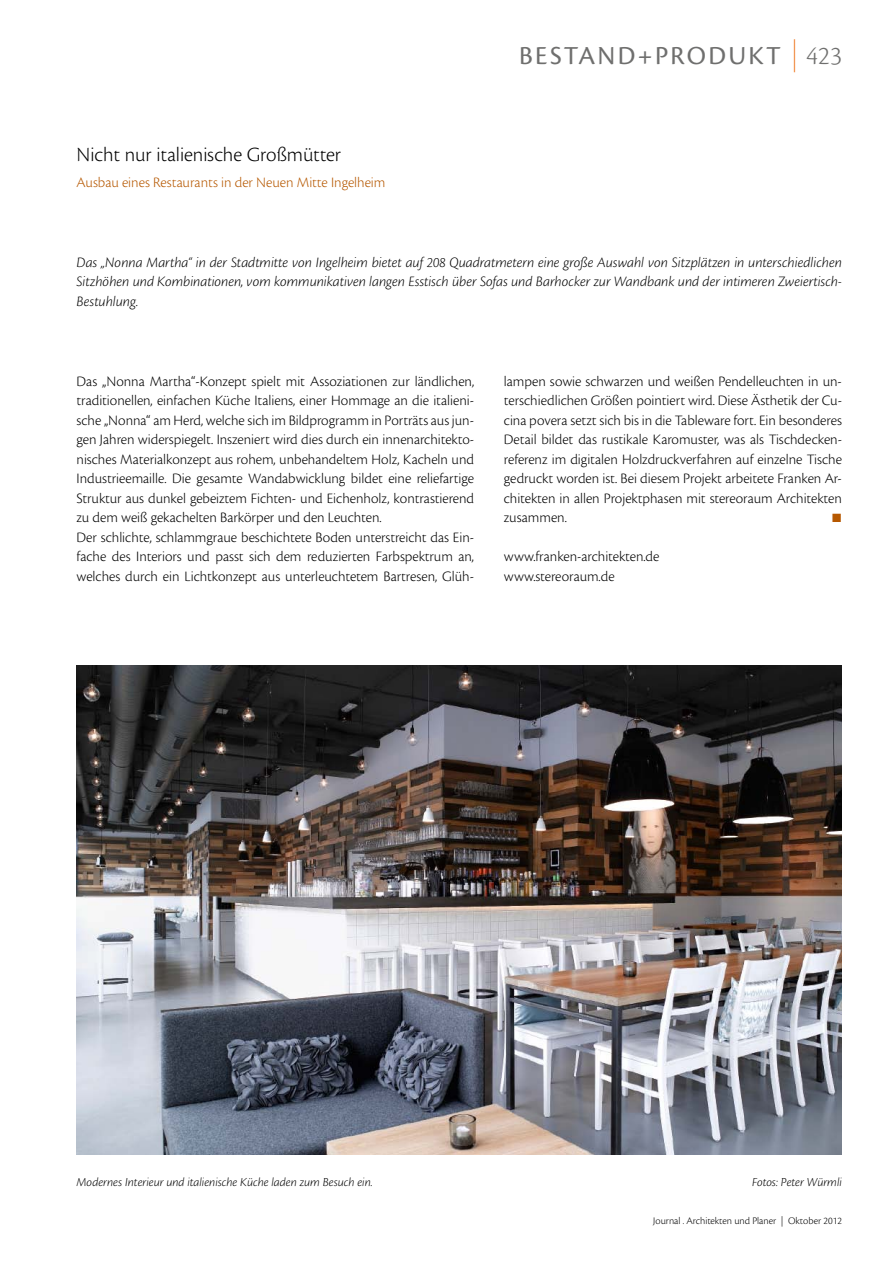
<style>
.page{position:relative;width:893px;height:1263px;background:#fff}
.page>*{position:absolute;margin:0;border:0;box-sizing:border-box;transform-origin:0 0}
.t1{font:27px "Cronos Pro";letter-spacing:.085em;color:#6f6f6e}
.t2{font:300 21px "Cronos Pro";letter-spacing:-.005em;color:#000}
.t3{font:300 15px/19.5px "Cronos Pro";letter-spacing:-.005em;color:#000}
.t4{font:italic 300 15px/19.5px "Cronos Pro";letter-spacing:-.005em;color:#000;text-align:justify}
.t5{font:300 15px "Cronos Pro";color:#b65800}
.t6{font:italic 300 12.75px "Cronos Pro";letter-spacing:-.005em;color:#000}
.t7{font:12px "Mathematical Pi Six";color:#b65800}
.t8{font:300 10.5px "Cronos Pro";letter-spacing:-.005em;color:#000}
.s1{font-weight:300;font-size:33px;color:#ec6502}
.s2{font-weight:300}
</style>
<div class="page">
<img style="left:77px;top:665px;width:765px;height:489px">
<h2 class="t2" style="left:77px;top:142px;width:266px">Nicht nur italienische Großmütter</h2>
<p class="t5" style="left:77px;top:174px;width:310px">Ausbau eines Restaurants in der Neuen Mitte Ingelheim</p>
<h1 class="t1" style="left:519px;top:40px;width:324px">BESTAND+PRODUKT <span class="s1">|</span> <span class="s2">423</span></h1>
<p class="t4" style="left:77px;top:252px;width:767px">Das „Nonna Martha“ in der Stadtmitte von Ingelheim bietet auf 208 Quadratmetern eine große Auswahl von Sitzplätzen in unterschiedlichen Sitzhöhen und Kombinationen, vom kommunikativen langen Esstisch über Sofas und Barhocker zur Wandbank und der intimeren Zweiertisch-Bestuhlung.</p>
<p class="t3" style="left:77px;top:371px;width:399px">Das „Nonna Martha“-Konzept spielt mit Assoziationen zur ländlichen, traditionellen, einfachen Küche Italiens, einer Hommage an die italieni&shy;sche „Nonna“ am Herd, welche sich im Bildprogramm in Porträts aus jun&shy;gen Jahren widerspiegelt. Inszeniert wird dies durch ein innenarchitekto&shy;nisches Materialkonzept aus rohem, unbehandeltem Holz, Kacheln und Industrieemaille. Die gesamte Wandabwicklung bildet eine reliefartige Struktur aus dunkel gebeiztem Fichten- und Eichenholz, kontrastierend zu dem weiß gekachelten Barkörper und den Leuchten.<br>Der schlichte, schlammgraue beschichtete Boden unterstreicht das Ein&shy;fache des Interiors und passt sich dem reduzierten Farbspektrum an, welches durch ein Lichtkonzept aus unterleuchtetem Bartresen, Glüh-</p>
<p class="t3" style="left:504px;top:371px;width:340px;text-align:justify">lampen sowie schwarzen und weißen Pendelleuchten in un&shy;terschiedlichen Größen pointiert wird. Diese Ästhetik der Cu&shy;cina povera setzt sich bis in die Tableware fort. Ein besonderes Detail bildet das rustikale Karomuster, was als Tischdecken&shy;referenz im digitalen Holzdruckverfahren auf einzelne Tische gedruckt worden ist. Bei diesem Projekt arbeitete Franken Ar&shy;chitekten in allen Projektphasen mit stereoraum Architekten zusammen.</p>
<p class="t7" style="left:832px;top:513px;width:11px">j</p>
<p class="t3" style="left:504px;top:547px;width:157px">www.franken-architekten.de www.stereoraum.de</p>
<p class="t6" style="left:77px;top:1174px;width:298px">Modernes Interieur und italienische Küche laden zum Besuch ein.</p>
<p class="t6" style="left:752px;top:1174px;width:91px">Fotos: Peter Würmli</p>
<p class="t8" style="left:653px;top:1215px;width:190px">Journal . Architekten und Planer | Oktober 2012</p>
</div>
